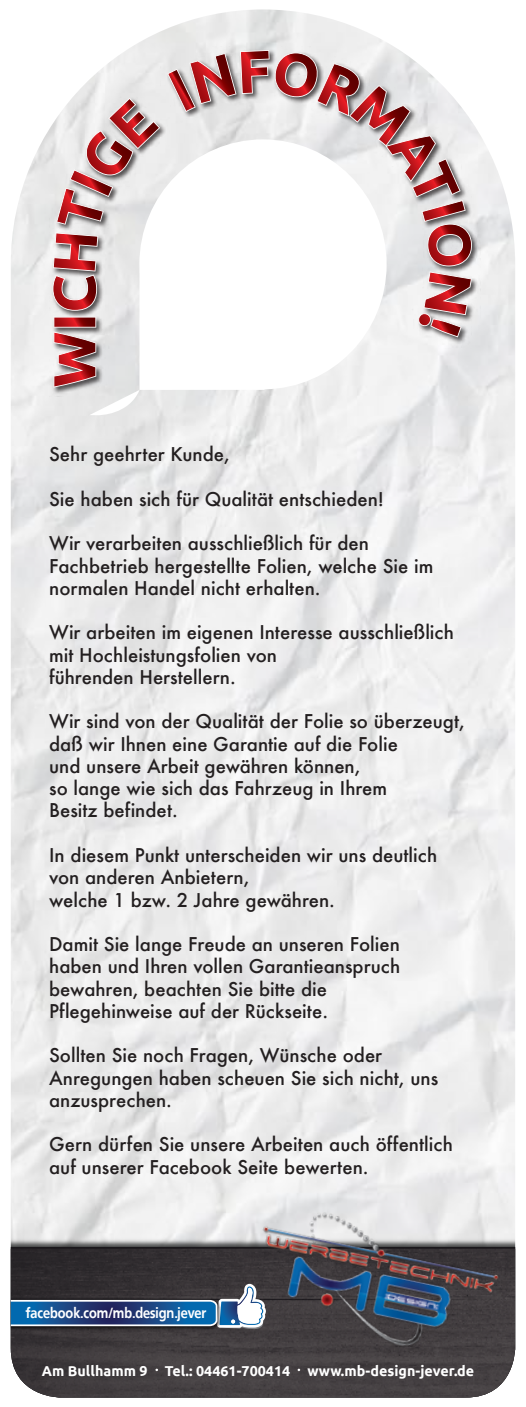
<style>
.page{position:relative;width:526px;height:1407px;background:#fff}
.page>*{position:absolute;margin:0;border:0;box-sizing:border-box;transform-origin:0 0}
.t1{font:500 18.55px/22.2px "Futura";color:#231f20}
.t2{font:700 14.53px "Frutiger BSK";color:#fff;scale:.89 1}
.t3{font:700 14.35px "Ubuntu";color:#fff}
</style>
<div class="page">
<img style="left:11px;top:1236px;width:504px;height:10px">
<img style="left:11px;top:1248px;width:504px;height:149px">
<img style="left:49px;top:47px;width:432px;height:349px">
<svg style="left:52px;top:232px;width:46px;height:155px;background:#b87678"></svg>
<svg style="left:56px;top:98px;width:104px;height:127px;background:#d1b3b4"></svg>
<svg style="left:167px;top:50px;width:305px;height:287px"></svg>
<img style="left:11px;top:1328px;width:211px;height:2px">
<svg style="left:11px;top:1283px;width:226px;height:45px;background:#354f70"></svg>
<img style="left:237px;top:1189px;width:276px;height:186px">
<p class="t1" style="left:49px;top:443px;width:182px">Sehr geehrter Kunde,</p>
<p class="t1" style="left:49px;top:487px;width:336px">Sie haben sich für Qualität entschieden!</p>
<p class="t1" style="left:49px;top:532px;width:386px">Wir verarbeiten ausschließlich für den<br>Fachbetrieb hergestellte Folien, welche Sie im normalen Handel nicht erhalten.</p>
<p class="t1" style="left:49px;top:621px;width:406px">Wir arbeiten im eigenen Interesse ausschließlich mit Hochleistungsfolien von<br>führenden Herstellern.</p>
<p class="t1" style="left:49px;top:710px;width:417px">Wir sind von der Qualität der Folie so überzeugt, daß wir Ihnen eine Garantie auf die Folie<br>und unsere Arbeit gewähren können,<br>so lange wie sich das Fahrzeug in Ihrem<br>Besitz befindet.</p>
<p class="t1" style="left:49px;top:843px;width:390px">In diesem Punkt unterscheiden wir uns deutlich von anderen Anbietern,<br>welche 1 bzw. 2 Jahre gewähren.</p>
<p class="t1" style="left:49px;top:932px;width:353px">Damit Sie lange Freude an unseren Folien haben und Ihren vollen Garantieanspruch bewahren, beachten Sie bitte die Pflegehinweise auf der Rückseite.</p>
<p class="t1" style="left:49px;top:1043px;width:390px">Sollten Sie noch Fragen, Wünsche oder<br>Anregungen haben scheuen Sie sich nicht, uns anzusprechen.</p>
<p class="t1" style="left:49px;top:1132px;width:405px">Gern dürfen Sie unsere Arbeiten auch öffentlich auf unserer Facebook Seite bewerten.</p>
<p class="t2" style="left:26px;top:1303px;width:204px">facebook.com/mb.design.jever</p>
<p class="t3" style="left:42px;top:1361px;width:434px">Am Bullhamm 9 Tel.: 04461-700414 www.mb-design-jever.de</p>
</div>
